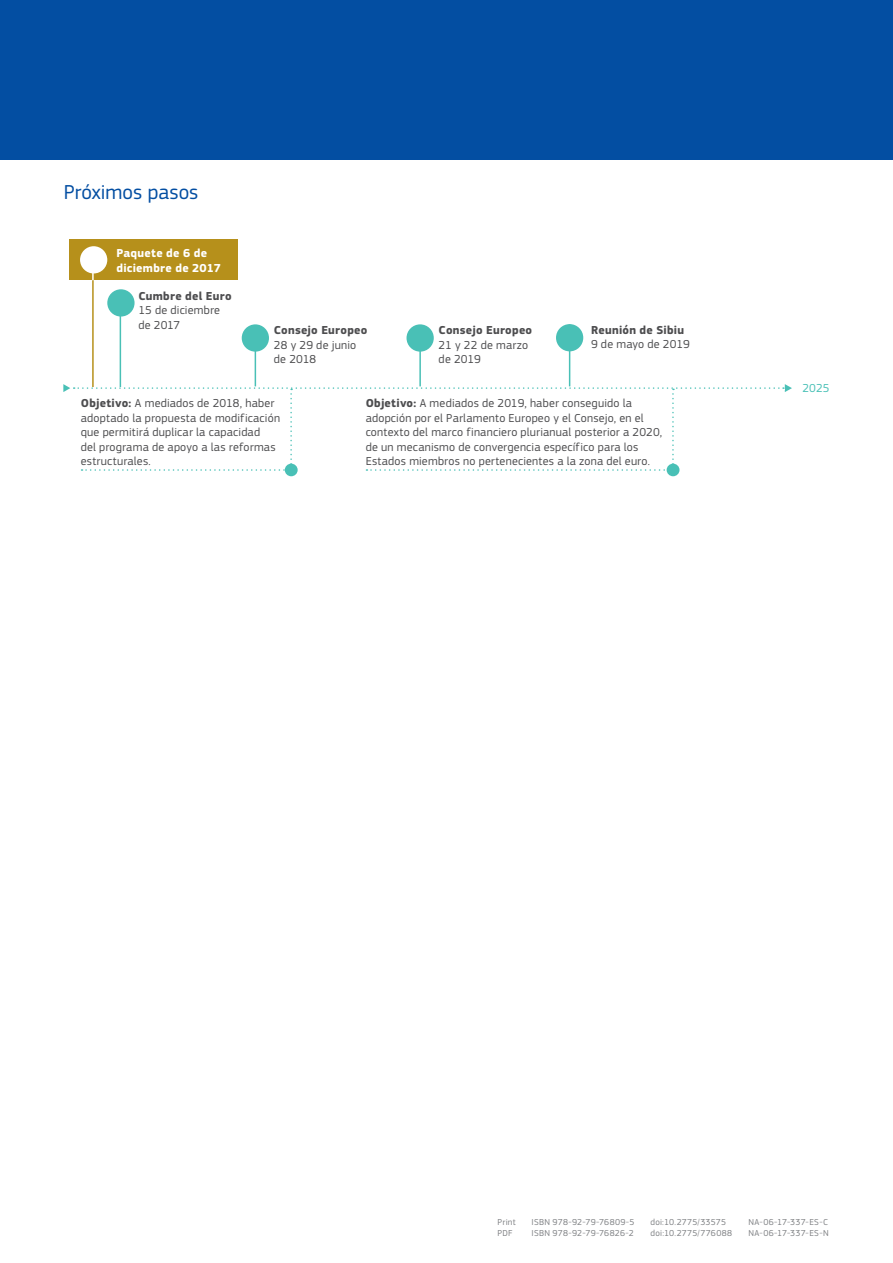
<style>
.page{position:relative;width:893px;height:1263px;background:#fff}
.page>*{position:absolute;margin:0;border:0;box-sizing:border-box;transform-origin:0 0}
.title_2_break{font:21px "EC Square Sans Pro";color:#034ea2}
.fig1_4_dotted{font:12px/14.4px "EC Square Sans Pro";letter-spacing:.02em;color:#4d4d4f}
.fig1_3{font:12px/14.4px "EC Square Sans Pro";letter-spacing:.015em;color:#4d4d4f}
.fig1_2{font:700 12px "EC Square Sans Pro";letter-spacing:.02em;color:#4d4d4f}
.fig1_1{font:700 12px/14.4px "EC Square Sans Pro";letter-spacing:.02em;color:#fff}
.fig1_5{font:12px "EC Square Sans Pro";color:#49c0b6}
.t1{font:9px "EC Square Sans Pro";letter-spacing:.03em;color:#808285}
.s1{font-weight:700}
</style>
<div class="page">
<div style="left:0;top:0;width:893px;height:160px;background:#034ea2"></div>
<div style="left:70px;top:239px;width:168px;height:41px;background:#b6901b"></div>
<hr style="left:255px;top:325px;width:1px;height:61px;background:#49c0b6">
<hr style="left:419px;top:325px;width:2px;height:61px;background:#49c0b6">
<hr style="left:569px;top:324px;width:1px;height:62px;background:#49c0b6">
<hr style="left:92px;top:249px;width:2px;height:138px;background:#b6901b">
<div style="left:242px;top:324px;width:27px;height:28px;background:#49c0b6;border-radius:50%"></div>
<div style="left:406px;top:324px;width:28px;height:28px;background:#49c0b6;border-radius:50%"></div>
<hr style="left:120px;top:290px;width:1px;height:97px;background:#49c0b6">
<div style="left:107px;top:289px;width:28px;height:28px;background:#49c0b6;border-radius:50%"></div>
<div style="left:556px;top:324px;width:27px;height:27px;background:#49c0b6;border-radius:50%"></div>
<div style="left:80px;top:246px;width:27px;height:27px;background:#fff;border-radius:50%"></div>
<hr style="left:92px;top:249px;width:2px;height:31px;background:#fff">
<div style="left:285px;top:464px;width:13px;height:12px;background:#49c0b6;border-radius:50%"></div>
<div style="left:667px;top:464px;width:12px;height:12px;background:#49c0b6;border-radius:50%"></div>
<svg style="left:63px;top:384px;width:729px;height:87px"></svg>
<p class="title_2_break" style="left:64px;top:179px;width:136px">Próximos pasos</p>
<p class="fig1_1" style="left:117px;top:246px;width:106px">Paquete de 6 de diciembre de 2017</p>
<p class="fig1_2" style="left:138px;top:289px;width:95px">Cumbre del Euro</p>
<p class="fig1_3" style="left:138px;top:303px;width:83px">15 de diciembre de 2017</p>
<p class="fig1_2" style="left:274px;top:323px;width:95px">Consejo Europeo</p>
<p class="fig1_3" style="left:274px;top:338px;width:84px">28 y 29 de junio de 2018</p>
<p class="fig1_2" style="left:439px;top:323px;width:95px">Consejo Europeo</p>
<p class="fig1_3" style="left:439px;top:338px;width:91px">21 y 22 de marzo de 2019</p>
<p class="fig1_2" style="left:591px;top:322px;width:95px">Reunión de Sibiu</p>
<p class="fig1_3" style="left:591px;top:337px;width:100px">9 de mayo de 2019</p>
<p class="fig1_4_dotted" style="left:81px;top:396px;width:201px"><span class="s1">Objetivo:</span> A mediados de 2018, haber adoptado la propuesta de modificación que permitirá duplicar la capacidad<br>del programa de apoyo a las reformas estructurales.</p>
<p class="fig1_4_dotted" style="left:366px;top:396px;width:298px"><span class="s1">Objetivo:</span> A mediados de 2019, haber conseguido la adopción por el Parlamento Europeo y el Consejo, en el contexto del marco financiero plurianual posterior a 2020, de un mecanismo de convergencia específico para los Estados miembros no pertenecientes a la zona del euro.</p>
<p class="fig1_5" style="left:802px;top:381px;width:29px">2025</p>
<p class="t1" style="left:497px;top:1217px;width:20px">Print</p>
<p class="t1" style="left:531px;top:1217px;width:105px">ISBN 978-92-79-76809-5</p>
<p class="t1" style="left:651px;top:1217px;width:77px">doi:10.2775/33575</p>
<p class="t1" style="left:748px;top:1217px;width:81px">NA-06-17-337-ES-C</p>
<p class="t1" style="left:497px;top:1228px;width:17px">PDF</p>
<p class="t1" style="left:531px;top:1228px;width:104px">ISBN 978-92-79-76826-2</p>
<p class="t1" style="left:651px;top:1228px;width:83px">doi:10.2775/776088</p>
<p class="t1" style="left:748px;top:1228px;width:82px">NA-06-17-337-ES-N</p>
</div>
